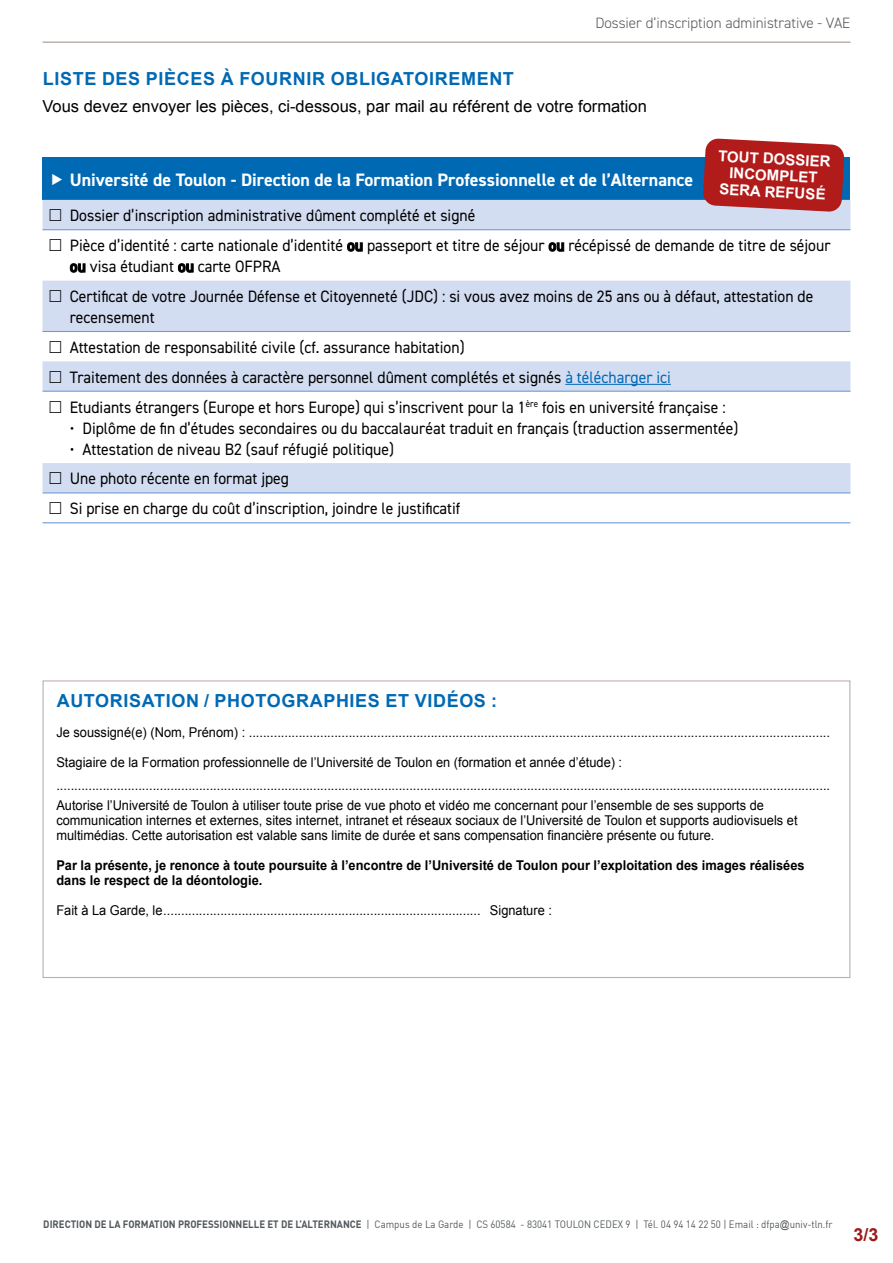
<style>
.page{position:relative;width:893px;height:1263px;background:#fff}
.page>*{position:absolute;margin:0;border:0;box-sizing:border-box;transform-origin:0 0}
.t1{font:700 18px "Arial";letter-spacing:.035em;color:#0069b4}
.t2{font:700 18px "DIN2014";color:#fff}
.t3{font:700 18px "Arial";color:#9e1a17}
.t4{font:16.5px/29.8px "DIN2014";color:#000;scale:.95 1}
.t5{font:16.5px "Arial";color:#000}
.t6{font:300 15px "DIN2014";color:#575756}
.t7{font:700 15px/16.5px "Arial";color:#fff;text-align:center}
.t8{font:13.5px/15px "Arial";color:#000;scale:.95 1}
.t9{font:700 13.5px/15px "Arial";color:#000;scale:.95 1}
.t10{font:10.5px "DIN Offc";color:#53585b;scale:.92 1}
.s1{font-weight:700}
.s2{color:#0069b4}
.s3{font-family:"Arial"}
</style>
<div class="page">
<div style="left:43px;top:158px;width:807px;height:42px;background:#0069b4"></div>
<svg style="left:43px;top:200px;width:807px;height:292px"></svg>
<hr style="left:43px;top:331px;width:807px;height:1px;background:#6f9ed4">
<hr style="left:43px;top:391px;width:807px;height:1px;background:#6f9ed4">
<hr style="left:43px;top:522px;width:807px;height:1px;background:#6f9ed4">
<hr style="left:43px;top:492px;width:807px;height:1px;background:#6f9ed4">
<hr style="left:43px;top:229px;width:807px;height:1px;background:#6f9ed4">
<hr style="left:565px;top:384px;width:106px;height:1px;background:#0069b4">
<svg style="left:703px;top:138px;width:141px;height:74px;background:#b53334"></svg>
<hr style="left:43px;top:41px;width:807px;height:2px;background:#bdb1ac">
<svg style="left:50px;top:209px;width:11px;height:12px"></svg>
<svg style="left:50px;top:239px;width:11px;height:12px"></svg>
<svg style="left:50px;top:290px;width:11px;height:12px"></svg>
<svg style="left:50px;top:341px;width:11px;height:12px"></svg>
<svg style="left:50px;top:371px;width:11px;height:12px"></svg>
<svg style="left:50px;top:400px;width:11px;height:13px"></svg>
<svg style="left:50px;top:472px;width:11px;height:12px"></svg>
<p class="t6" style="left:595px;top:13px;width:257px">Dossier d’inscription administrative - VAE</p>
<h1 class="t1" style="left:43px;top:66px;width:473px">LISTE DES PIÈCES À FOURNIR OBLIGATOIREMENT</h1>
<p class="t5" style="left:43px;top:95px;width:606px">Vous devez envoyer les pièces, ci-dessous, par mail au référent de votre formation</p>
<p class="t7" style="left:719px;top:148px;width:114px;rotate:3deg">TOUT DOSSIER<br>INCOMPLET<br>SERA REFUSÉ</p>
<h1 class="t2" style="left:70px;top:168px;width:625px">Université de Toulon - Direction de la Formation Professionnelle et de l’Alternance</h1>
<p class="t4" style="left:70px;top:200px;width:802px">Dossier d’inscription administrative dûment complété et signé<br>Pièce d’identité : carte nationale d’identité <span class="s1">ou</span> passeport et titre de séjour <span class="s1">ou</span> récépissé de demande de titre de séjour</p>
<p class="t4" style="left:70px;top:251px;width:784px"><span class="s1">ou</span> visa étudiant <span class="s1">ou</span> carte OFPRA<br>Certificat de votre Journée Défense et Citoyenneté (JDC) : si vous avez moins de 25 ans ou à défaut, attestation de</p>
<p class="t4" style="left:70px;top:302px;width:692px">recensement<br>Attestation de responsabilité civile (cf. assurance habitation)<br>Traitement des données à caractère personnel dûment complétés et signés <span class="s2">à télécharger ici </span>Etudiants étrangers (Europe et hors Europe) qui s’inscrivent pour la 1<sup>ère</sup> fois en université française :</p>
<p class="t4" style="left:70px;top:413px;width:705px">• Diplôme de fin d’études secondaires ou du baccalauréat traduit en français (traduction assermentée)</p>
<p class="t4" style="left:70px;top:434px;width:413px">• Attestation de niveau B2 (sauf réfugié politique)<br>Une photo récente en format jpeg<br>Si prise en charge du coût d’inscription, joindre le justificatif</p>
<h1 class="t1" style="left:57px;top:688px;width:442px">AUTORISATION / PHOTOGRAPHIES ET VIDÉOS :</h1>
<p class="t8" style="left:56px;top:725px;width:816px">Je soussigné(e) (Nom, Prénom) : ...................................................................................................................................................................</p>
<p class="t8" style="left:56px;top:750px;width:816px;line-height:23.5px">Stagiaire de la Formation professionnelle de l’Université de Toulon en (formation et année d’étude) : .........................................................................................................................................................................................................................</p>
<p class="t8" style="left:56px;top:797px;width:782px">Autorise l’Université de Toulon à utiliser toute prise de vue photo et vidéo me concernant pour l’ensemble de ses supports de communication internes et externes, sites internet, intranet et réseaux sociaux de l’Université de Toulon et supports audiovisuels et multimédias. Cette autorisation est valable sans limite de durée et sans compensation financière présente ou future.</p>
<p class="t9" style="left:56px;top:857px;width:789px">Par la présente, je renonce à toute poursuite à l’encontre de l’Université de Toulon pour l’exploitation des images réalisées dans le respect de la déontologie.</p>
<p class="t8" style="left:56px;top:902px;width:523px">Fait à La Garde, le......................................................................................... Signature :</p>
<p class="t10" style="left:43px;top:1218px;width:859px"><span class="s1">DIRECTION DE LA FORMATION PROFESSIONNELLE ET DE L’ALTERNANCE</span> | Campus de La Garde | CS 60584 - 83041 TOULON CEDEX 9 | Tél. 04 94 14 22 50 | Email : dfpa<span class="s3">@</span>univ-tln.fr</p>
<h1 class="t3" style="left:853px;top:1222px;width:27px">3/3</h1>
</div>
